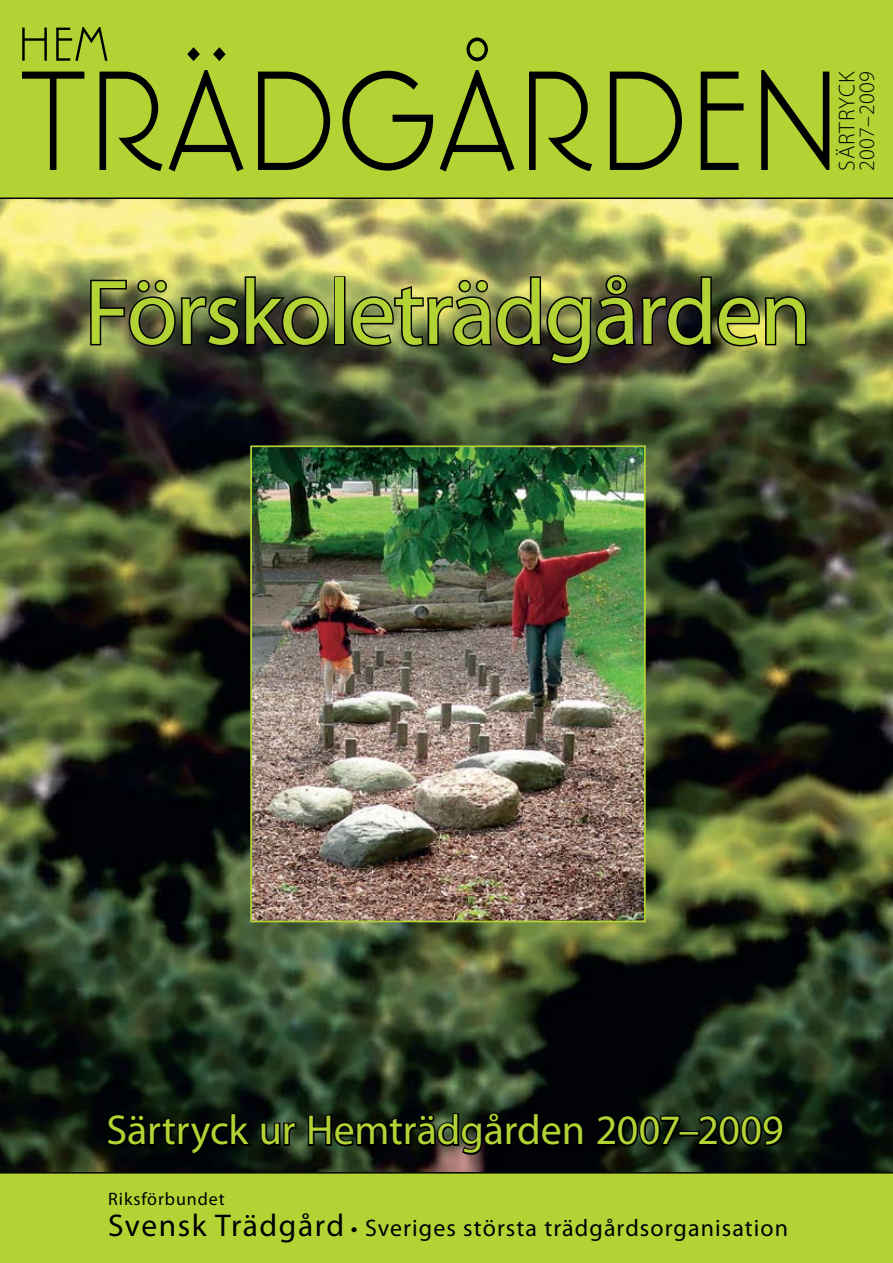
<style>
.page{position:relative;width:893px;height:1263px;background:#fff}
.page>*{position:absolute;margin:0;border:0;box-sizing:border-box;transform-origin:0 0}
.t1{font:300 173.85px "Linotype Banjoman Text";color:#000;scale:.91 1}
.t2{font:93px "Myriad Pro";letter-spacing:-.02em;color:#b3d335}
.t3{font:300 58.5px "Linotype Banjoman Text";color:#000}
.t4{font:42px "Myriad Pro";letter-spacing:-.005em;color:#b3d335}
.t5{font:24px "Myriad Pro";letter-spacing:.045em;color:#000}
.t6{font:300 22.95px "Myriad Pro";letter-spacing:.035em;color:#000}
.t7{font:300 21.9px "Myriad Pro";letter-spacing:.015em;color:#000}
.t8{font:18px "Myriad Pro";letter-spacing:.05em;color:#000}
.s1{font-size:31.5px}
</style>
<div class="page">
<img style="left:0;top:199px;width:893px;height:973px">
<div style="left:0;top:0;width:893px;height:199px;background:#b3d335"></div>
<div style="left:0;top:1172px;width:893px;height:91px;background:#b3d335"></div>
<svg style="left:89px;top:275px;width:241px;height:73px;background:#4f5432"></svg>
<div style="left:334px;top:276px;width:11px;height:69px;border:3px solid #000"></div>
<svg style="left:350px;top:274px;width:458px;height:92px;background:#575a33"></svg>
<svg style="left:104px;top:1112px;width:194px;height:45px;background:#070d09"></svg>
<svg style="left:306px;top:1111px;width:279px;height:45px;background:#0d110c"></svg>
<svg style="left:594px;top:1114px;width:88px;height:34px;background:#09100a"></svg>
<div style="left:679px;top:1131px;width:21px;height:5px;border:3px solid #000"></div>
<svg style="left:695px;top:1114px;width:90px;height:34px;background:#0b140c"></svg>
<img style="left:253px;top:448px;width:390px;height:471px">
<div style="left:250px;top:445px;width:396px;height:477px;border:2px solid #b3d335"></div>
<h3 class="t3" style="left:18px;top:15px;width:93px">hem</h3>
<h1 class="t1" style="left:19px;top:33px;width:905px">TRÄDGÅRDEN</h1>
<p class="t6" style="left:834px;top:171px;width:101px;rotate:-90deg">särtryck</p>
<p class="t7" style="left:855px;top:171px;width:101px;rotate:-90deg">2007–2009</p>
<h2 class="t2" style="left:85px;top:255px;width:728px">Förskoleträdgården</h2>
<h3 class="t4" style="left:106px;top:1104px;width:679px">Särtryck ur Hemträdgården 2007–2009</h3>
<p class="t8" style="left:108px;top:1188px;width:118px">Riksförbundet</p>
<p class="t5" style="left:108px;top:1213px;width:682px"><span class="s1">Svensk Trädgård</span> • Sveriges största trädgårdsorganisation</p>
</div>
